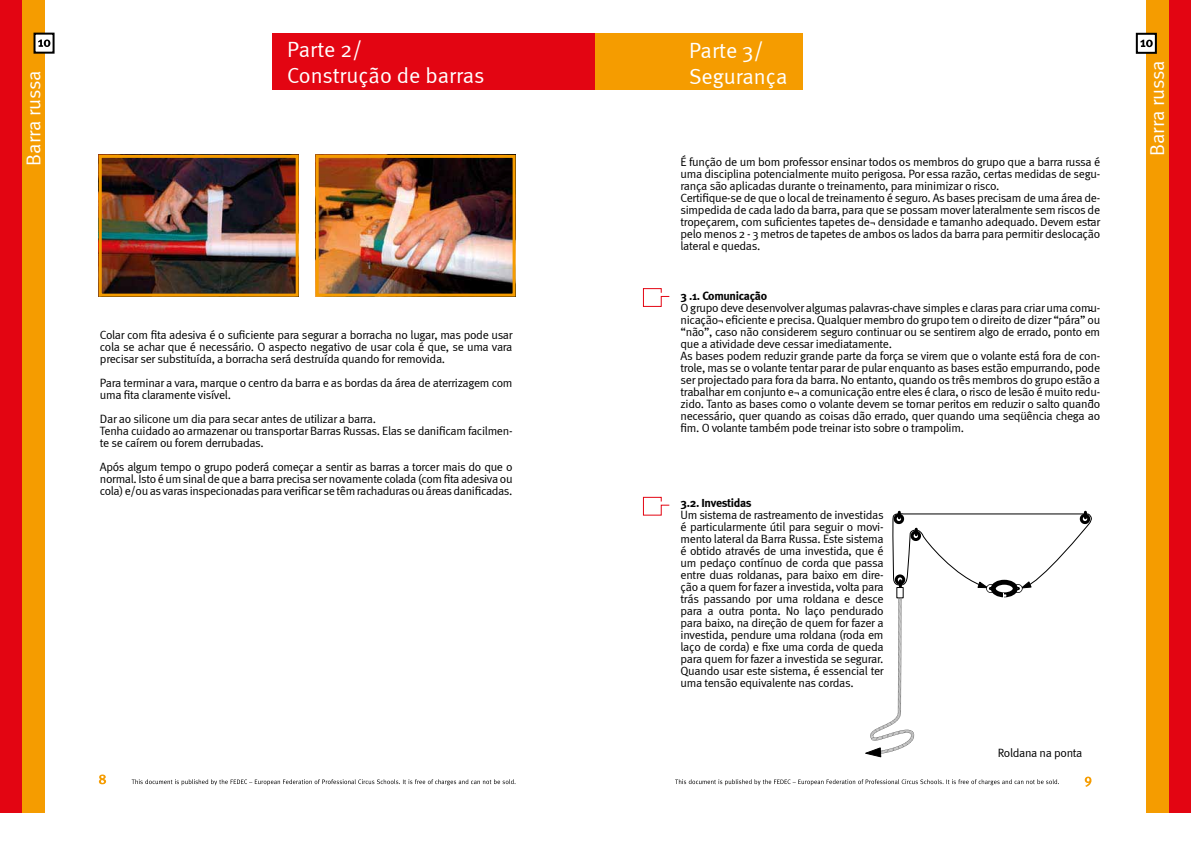
<style>
.page{position:relative;width:1191px;height:842px;background:#fff}
.page>*{position:absolute;margin:0;border:0;box-sizing:border-box;transform-origin:0 0}
.t1{font:22px/26.4px "Meta Normal";color:#fff}
.t2{font:20px "Meta Normal";letter-spacing:-.01em;color:#fff}
.t3{font:12px/12px "Meta Normal";letter-spacing:-.025em;color:#000101}
.t4{font:700 12px "Meta";letter-spacing:-.025em;color:#000101}
</style>
<div class="page">
<div style="left:0;top:0;width:22px;height:813px;background:#e30512"></div>
<div style="left:22px;top:0;width:23px;height:813px;background:#f59c00"></div>
<div style="left:35px;top:34px;width:19px;height:19px;background:#fff"></div>
<svg style="left:38px;top:40px;width:12px;height:7px"></svg>
<div style="left:34px;top:33px;width:21px;height:21px;border:2px solid #000"></div>
<svg style="left:99px;top:774px;width:7px;height:10px"></svg>
<svg style="left:132px;top:779px;width:383px;height:6px"></svg>
<div style="left:272px;top:33px;width:323px;height:57px;background:#e30512"></div>
<img style="left:103px;top:159px;width:192px;height:134px">
<div style="left:99px;top:155px;width:200px;height:142px;border:3px solid #f59c00"></div>
<img style="left:320px;top:159px;width:191px;height:134px">
<div style="left:316px;top:155px;width:199px;height:142px;border:3px solid #f59c00"></div>
<div style="left:1168px;top:0;width:23px;height:813px;background:#e30512"></div>
<div style="left:1145px;top:0;width:23px;height:813px;background:#f59c00"></div>
<div style="left:1136px;top:34px;width:19px;height:19px;background:#fff"></div>
<svg style="left:1140px;top:40px;width:12px;height:7px"></svg>
<div style="left:1135px;top:33px;width:21px;height:21px;border:2px solid #000"></div>
<svg style="left:675px;top:779px;width:384px;height:6px"></svg>
<svg style="left:1084px;top:777px;width:7px;height:10px"></svg>
<div style="left:595px;top:33px;width:207px;height:57px;background:#f59c00"></div>
<svg style="left:642px;top:288px;width:28px;height:228px"></svg>
<svg style="left:865px;top:512px;width:227px;height:245px"></svg>
<h2 class="t2" style="left:22px;top:166px;width:97px;rotate:-90deg">Barra russa</h2>
<h1 class="t1" style="left:287px;top:35px;width:199px">Parte 2/<br>Construção de barras</h1>
<h1 class="t1" style="left:689px;top:37px;width:100px">Parte 3/<br>Segurança</h1>
<p class="t3" style="left:100px;top:329px;width:414px;text-align:justify">Colar com fita adesiva é o suficiente para segurar a borracha no lugar, mas pode usar cola se achar que é necessário. O aspecto negativo de usar cola é que, se uma vara precisar ser substituída, a borracha será destruída quando for removida.</p>
<p class="t3" style="left:100px;top:377px;width:414px">Para terminar a vara, marque o centro da barra e as bordas da área de aterrizagem com uma fita claramente visível.</p>
<p class="t3" style="left:100px;top:413px;width:414px">Dar ao silicone um dia para secar antes de utilizar a barra.<br>Tenha cuidado ao armazenar ou transportar Barras Russas. Elas se danificam facilmen&shy;te se caírem ou forem derrubadas.</p>
<p class="t3" style="left:100px;top:461px;width:414px;text-align:justify">Após algum tempo o grupo poderá começar a sentir as barras a torcer mais do que o normal. Isto é um sinal de que a barra precisa ser novamente colada (com fita adesiva ou cola) e/ou as varas inspecionadas para verificar se têm rachaduras ou áreas danificadas.</p>
<p class="t3" style="left:680px;top:156px;width:421px">É função de um bom professor ensinar todos os membros do grupo que a barra russa é uma disciplina potencialmente muito perigosa. Por essa razão, certas medidas de segu&shy;rança são aplicadas durante o treinamento, para minimizar o risco.<br>Certifique-se de que o local de treinamento é seguro. As bases precisam de uma área de&shy;simpedida de cada lado da barra, para que se possam mover lateralmente sem riscos de tropeçarem, com suficientes tapetes de¬ densidade e tamanho adequado. Devem estar pelo menos 2 - 3 metros de tapetes de ambos os lados da barra para permitir deslocação lateral e quedas.</p>
<p class="t4" style="left:680px;top:289px;width:88px">3 .1. Comunicação</p>
<p class="t3" style="left:680px;top:302px;width:421px">O grupo deve desenvolver algumas palavras-chave simples e claras para criar uma comu&shy;nicação¬ eficiente e precisa. Qualquer membro do grupo tem o direito de dizer “pára” ou “não”, caso não considerem seguro continuar ou se sentirem algo de errado, ponto em que a atividade deve cessar imediatamente.<br>As bases podem reduzir grande parte da força se virem que o volante está fora de con&shy;trole, mas se o volante tentar parar de pular enquanto as bases estão empurrando, pode ser projectado para fora da barra. No entanto, quando os três membros do grupo estão a trabalhar em conjunto e¬ a comunicação entre eles é clara, o risco de lesão é muito redu&shy;zido. Tanto as bases como o volante devem se tornar peritos em reduzir o salto quando necessário, quer quando as coisas dão errado, quer quando uma seqüência chega ao fim. O volante também pode treinar isto sobre o trampolim.</p>
<p class="t4" style="left:680px;top:496px;width:73px">3.2. Investidas</p>
<p class="t3" style="left:680px;top:509px;width:205px;text-align:justify">Um sistema de rastreamento de investidas é particularmente útil para seguir o movi&shy;mento lateral da Barra Russa. Este sistema é obtido através de uma investida, que é um pedaço contínuo de corda que passa entre duas roldanas, para baixo em dire&shy;ção a quem for fazer a investida, volta para trás passando por uma roldana e desce para a outra ponta. No laço pendurado para baixo, na direção de quem for fazer a investida, pendure uma roldana (roda em laço de corda) e fixe uma corda de queda para quem for fazer a investida se segurar.<br>Quando usar este sistema, é essencial ter uma tensão equivalente nas cordas.</p>
<p class="t3" style="left:997px;top:746px;width:86px">Roldana na ponta</p>
<h2 class="t2" style="left:1145px;top:156px;width:97px;rotate:-90deg">Barra russa</h2>
</div>
